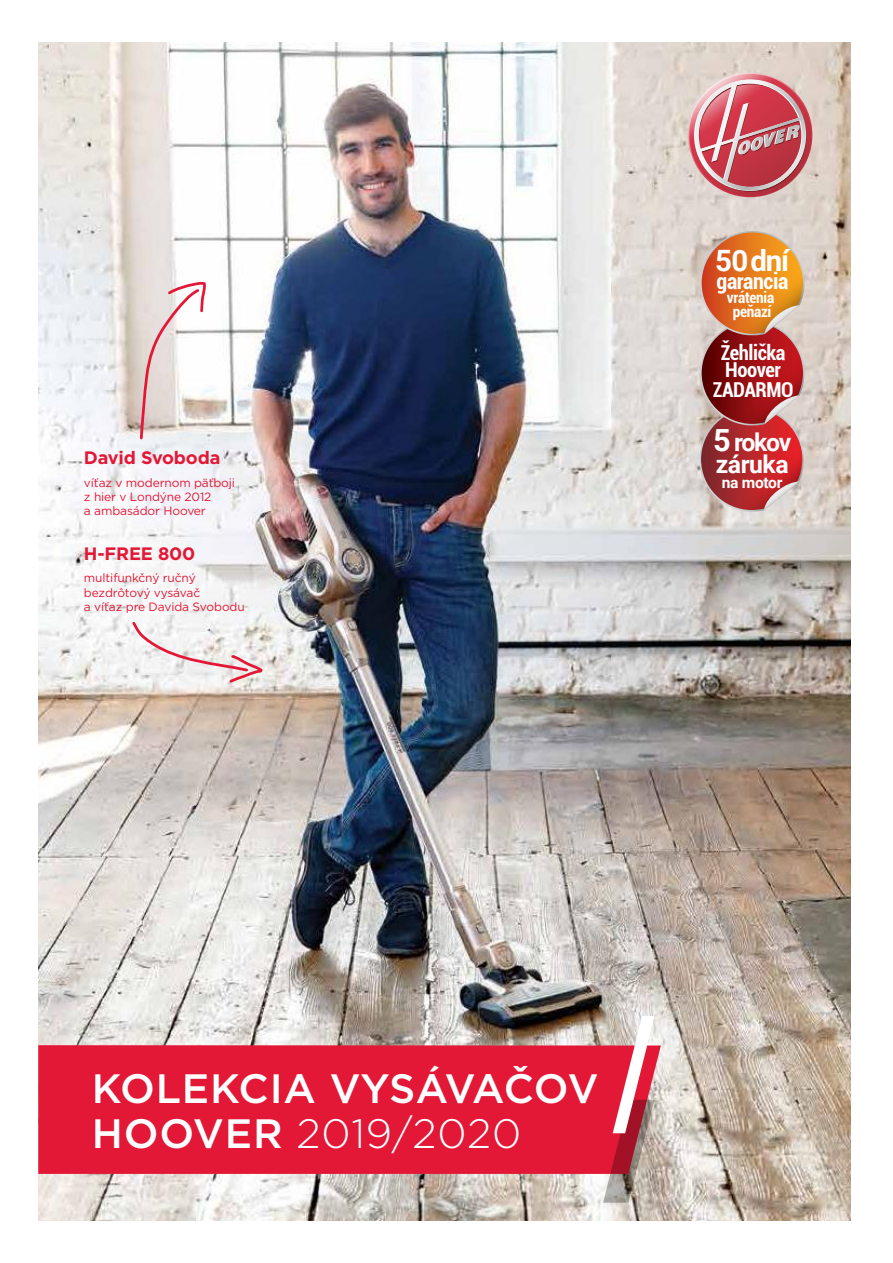
<style>
.page{position:relative;width:893px;height:1263px;background:#fff}
.page>*{position:absolute;margin:0;border:0;box-sizing:border-box;transform-origin:0 0}
.t1{font:500 40.95px/44.1px "Gotham";color:#fff}
.t2{font:700 29.4px "Roboto";color:#fff}
.t3{font:700 24.75px/21.9px "Roboto";letter-spacing:-.02em;color:#fff}
.t4{font:700 condensed 22.05px "Roboto";letter-spacing:-.02em;color:#fff}
.t5{font:700 condensed 20.55px/18.5px "Roboto";letter-spacing:-.02em;color:#fff;text-align:center}
.t6{font:700 18px "Gotham";letter-spacing:-.01em;color:#e21836}
.t7{font:700 15.6px "Roboto";letter-spacing:-.02em;color:#fff}
.t8{font:700 condensed 15.45px/13.6px "Roboto";letter-spacing:-.02em;color:#fff;text-align:center}
.t9{font:12px/14.4px "Gotham";letter-spacing:-.01em;color:#e21836}
.s1{font-size:30.6px}
.s2{font-weight:300}
</style>
<div class="page">
<img style="left:38px;top:43px;width:812px;height:1177px">
<svg style="left:689px;top:74px;width:122px;height:122px"></svg>
<svg style="left:694px;top:79px;width:112px;height:113px;background:#cf767f"></svg>
<div style="left:38px;top:1045px;width:623px;height:129px;background:#e21836"></div>
<svg style="left:603px;top:1016px;width:51px;height:187px"></svg>
<svg style="left:700px;top:231px;width:104px;height:280px;background:#bf5c44"></svg>
<svg style="left:138px;top:281px;width:69px;height:160px"></svg>
<svg style="left:130px;top:620px;width:134px;height:65px"></svg>
<h3 class="t6" style="left:84px;top:446px;width:138px">David Svoboda</h3>
<p class="t9" style="left:84px;top:475px;width:153px">víťaz v modernom päťboji z hier v Londýne 2012<br>a ambasádor Hoover</p>
<h3 class="t6" style="left:84px;top:541px;width:113px">H-FREE 800</h3>
<p class="t9" style="left:84px;top:571px;width:162px">multifunkčný ručný bezdrôtový vysávač<br>a víťaz pre Davida Svobodu</p>
<h2 class="t2" style="left:715px;top:240px;width:76px">5 0 dní</h2>
<h3 class="t4" style="left:717px;top:266px;width:73px">garancia</h3>
<p class="t8" style="left:727px;top:290px;width:49px">vrátenia peňazí</p>
<h3 class="t5" style="left:713px;top:342px;width:82px">Žehlička<br>Hoover<br>ZADARMO</h3>
<h3 class="t3" style="left:713px;top:431px;width:80px"><span class="s1">5</span> rokov záruka</h3>
<h3 class="t7" style="left:722px;top:471px;width:62px">na motor</h3>
<h1 class="t1" style="left:92px;top:1066px;width:508px">KOLEKCIA VYSÁVAČOV<br>HOOVER <span class="s2">2019/2020</span></h1>
</div>
